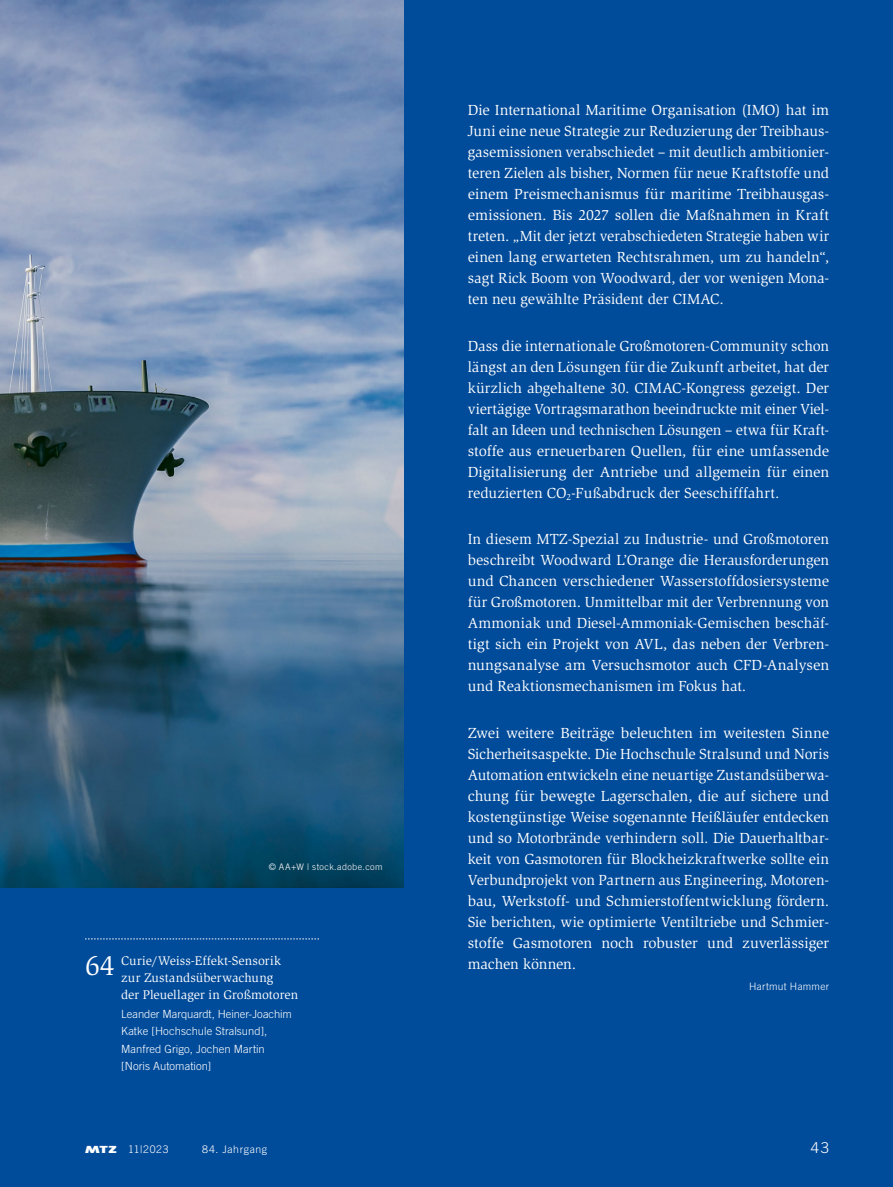
<style>
.page{position:relative;width:893px;height:1187px;background:#fff}
.page>*{position:absolute;margin:0;border:0;box-sizing:border-box;transform-origin:0 0}
.Para_x{font:15px/21px "Slimbach Std";color:#fff;text-align:justify}
.t1{font:300 15px "Trade Gothic LT Std";color:#fff}
.NoXML_Contents_Title{font:12.9px/17.1px "Slimbach Std";letter-spacing:.005em;color:#fff}
.NoXML_Contents_Autho{font:300 11.25px/17.1px "Trade Gothic LT Std";color:#fff}
.t2{font:300 10.5px "Trade Gothic LT Std";letter-spacing:.055em;color:#fff}
.Author_Editor{font:300 10.2px "Trade Gothic LT Std";letter-spacing:.03em;color:#fff}
.Image_Source_x{font:300 9px "Trade Gothic LT Std";letter-spacing:.045em;color:#fff}
.s1{font-size:28.35px}
.s2{font-family:"The Sans Os F";font-weight:900}
</style>
<div class="page">
<div style="left:0;top:0;width:893px;height:1186px;background:#004b9a"></div>
<img style="left:0;top:0;width:404px;height:887px">
<svg style="left:85px;top:938px;width:234px;height:1px"></svg>
<p class="Image_Source_x" style="left:269px;top:861px;width:115px">© AA+W | stock.adobe.com</p>
<p class="NoXML_Contents_Title" style="left:121px;top:951px;width:178px;text-indent:-36px"><span class="s1">64</span> Curie/Weiss-Effekt-Sensorik zur Zustandsüberwachung<br>der Pleuellager in Großmotoren</p>
<p class="NoXML_Contents_Autho" style="left:121px;top:1005px;width:172px">Leander Marquardt, Heiner-Joachim<br>Katke [Hochschule Stralsund],<br>Manfred Grigo, Jochen Martin [Noris Automation]</p>
<p class="Para_x" style="left:468px;top:99px;width:363px">Die International Maritime Organisation (IMO) hat im Juni eine neue Strategie zur Reduzierung der Treibhaus&shy;gasemissionen verabschiedet – mit deutlich ambitionier&shy;teren Zielen als bisher, Normen für neue Kraftstoffe und einem Preismechanismus für maritime Treibhausgas&shy;emissionen. Bis 2027 sollen die Maßnahmen in Kraft treten. „Mit der jetzt verabschiedeten Strategie haben wir einen lang erwarteten Rechtsrahmen, um zu handeln“, sagt Rick Boom von Woodward, der vor wenigen Mona&shy;ten neu gewählte Präsident der CIMAC.</p>
<p class="Para_x" style="left:468px;top:335px;width:363px">Dass die internationale Großmotoren-Community schon längst an den Lösungen für die Zukunft arbeitet, hat der kürzlich abgehaltene 30. CIMAC-Kongress gezeigt. Der viertägige Vortragsmarathon beeindruckte mit einer Viel&shy;falt an Ideen und technischen Lösungen – etwa für Kraft&shy;stoffe aus erneuerbaren Quellen, für eine umfassende Digitalisierung der Antriebe und allgemein für einen reduzierten CO<sub>2</sub>-Fußabdruck der Seeschifffahrt.</p>
<p class="Para_x" style="left:468px;top:528px;width:363px">In diesem MTZ-Spezial zu Industrie- und Großmotoren beschreibt Woodward L’Orange die Herausforderungen und Chancen verschiedener Wasserstoffdosiersysteme für Großmotoren. Unmittelbar mit der Verbrennung von Ammoniak und Diesel-Ammoniak-Gemischen beschäf&shy;tigt sich ein Projekt von AVL, das neben der Verbren&shy;nungsanalyse am Versuchsmotor auch CFD-Analysen und Reaktionsmechanismen im Fokus hat.</p>
<p class="Para_x" style="left:468px;top:722px;width:363px">Zwei weitere Beiträge beleuchten im weitesten Sinne Sicherheitsaspekte. Die Hochschule Stralsund und Noris Automation entwickeln eine neuartige Zustandsüberwa&shy;chung für bewegte Lagerschalen, die auf sichere und kostengünstige Weise sogenannte Heißläufer entdecken und so Motorbrände verhindern soll. Die Dauerhaltbar&shy;keit von Gasmotoren für Blockheizkraftwerke sollte ein Verbundprojekt von Partnern aus Engineering, Motoren&shy;bau, Werkstoff- und Schmierstoffentwicklung fördern.<br>Sie berichten, wie optimierte Ventiltriebe und Schmier&shy;stoffe Gasmotoren noch robuster und zuverlässiger machen können.</p>
<p class="Author_Editor" style="left:749px;top:980px;width:82px">Hartmut Hammer</p>
<p class="t2" style="left:85px;top:1142px;width:85px"><span class="s2">MTZ</span> 11|2023</p>
<p class="t2" style="left:202px;top:1142px;width:66px">84. Jahrgang</p>
<p class="t1" style="left:811px;top:1138px;width:20px">43</p>
</div>
